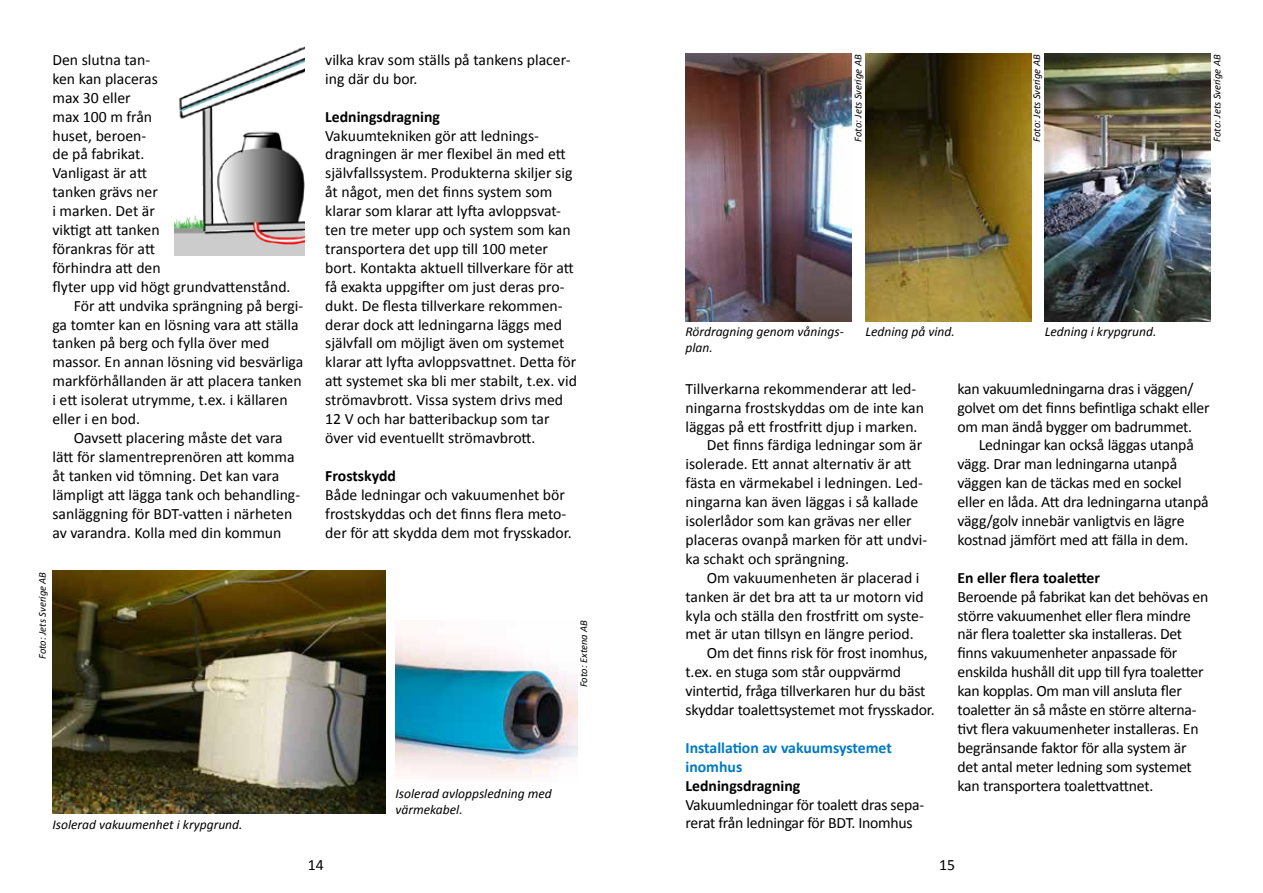
<style>
.page{position:relative;width:1263px;height:893px;background:#fff}
.page>*{position:absolute;margin:0;border:0;box-sizing:border-box;transform-origin:0 0}
.t1{font:15.75px/18.9px "Calibri";letter-spacing:-.005em;color:#000}
.t2{font:700 15.75px "Calibri";color:#000}
.t3{font:700 15.75px/18.9px "Calibri";color:#007ac2}
.t4{font:italic 13.5px/16.2px "Calibri";color:#000}
.t5{font:italic 10.5px "Calibri";letter-spacing:-.005em;color:#000}
</style>
<div class="page">
<img style="left:52px;top:570px;width:334px;height:244px">
<img style="left:396px;top:635px;width:181px;height:143px">
<img style="left:685px;top:53px;width:166px;height:268px">
<img style="left:865px;top:53px;width:166px;height:268px">
<img style="left:1045px;top:53px;width:165px;height:268px">
<img style="left:175px;top:47px;width:129px;height:208px">
<p class="t1" style="left:52px;top:50px;width:99px">Den slutna tan-</p>
<p class="t1" style="left:52px;top:69px;width:107px">ken kan placeras</p>
<p class="t1" style="left:52px;top:88px;width:80px">max 30 eller</p>
<p class="t1" style="left:52px;top:107px;width:101px">max 100 m från</p>
<p class="t1" style="left:52px;top:126px;width:95px">huset, beroen-</p>
<p class="t1" style="left:52px;top:145px;width:94px">de på fabrikat.</p>
<p class="t1" style="left:52px;top:164px;width:96px">Vanligast är att</p>
<p class="t1" style="left:52px;top:183px;width:107px">tanken grävs ner</p>
<p class="t1" style="left:52px;top:202px;width:104px">i marken. Det är</p>
<p class="t1" style="left:52px;top:220px;width:109px">viktigt att tanken</p>
<p class="t1" style="left:52px;top:239px;width:104px">förankras för att</p>
<p class="t1" style="left:52px;top:258px;width:110px">förhindra att den</p>
<p class="t1" style="left:52px;top:277px;width:240px">flyter upp vid högt grundvattenstånd.</p>
<p class="t1" style="left:74px;top:296px;width:231px">För att undvika sprängning på bergi-</p>
<p class="t1" style="left:52px;top:315px;width:248px">ga tomter kan en lösning vara att ställa</p>
<p class="t1" style="left:52px;top:334px;width:218px">tanken på berg och fylla över med</p>
<p class="t1" style="left:52px;top:353px;width:252px">massor. En annan lösning vid besvärliga</p>
<p class="t1" style="left:52px;top:372px;width:251px">markförhållanden är att placera tanken</p>
<p class="t1" style="left:52px;top:391px;width:237px">i ett isolerat utrymme, t.ex. i källaren</p>
<p class="t1" style="left:52px;top:409px;width:89px">eller i en bod.</p>
<p class="t1" style="left:74px;top:428px;width:211px">Oavsett placering måste det vara</p>
<p class="t1" style="left:52px;top:447px;width:244px">lätt för slamentreprenören att komma</p>
<p class="t1" style="left:52px;top:466px;width:228px">åt tanken vid tömning. Det kan vara</p>
<p class="t1" style="left:52px;top:485px;width:249px">lämpligt att lägga tank och behandling-</p>
<p class="t1" style="left:52px;top:504px;width:241px">sanläggning för BDT-vatten i närheten</p>
<p class="t1" style="left:52px;top:523px;width:231px">av varandra. Kolla med din kommun</p>
<p class="t5" style="left:35px;top:659px;width:89px;rotate:-90deg">Foto: Jets Sverige AB</p>
<p class="t1" style="left:325px;top:50px;width:247px">vilka krav som ställs på tankens placer&shy;ing där du bor.</p>
<p class="t2" style="left:325px;top:106px;width:116px">Ledningsdragning</p>
<p class="t1" style="left:325px;top:126px;width:253px">Vakuumtekniken gör att lednings&shy;dragningen är mer flexibel än med ett självfallssystem. Produkterna skiljer sig åt något, men det finns system som klarar som klarar att lyfta avloppsvat&shy;ten tre meter upp och system som kan transportera det upp till 100 meter bort. Kontakta aktuell tillverkare för att få exakta uppgifter om just deras pro&shy;dukt. De flesta tillverkare rekommen&shy;derar dock att ledningarna läggs med självfall om möjligt även om systemet klarar att lyfta avloppsvattnet. Detta för att systemet ska bli mer stabilt, t.ex. vid strömavbrott. Vissa system drivs med 12 V och har batteribackup som tar över vid eventuellt strömavbrott.</p>
<p class="t2" style="left:325px;top:465px;width:72px">Frostskydd</p>
<p class="t1" style="left:325px;top:485px;width:248px">Både ledningar och vakuumenhet bör frostskyddas och det finns flera meto&shy;der för att skydda dem mot frysskador.</p>
<p class="t5" style="left:576px;top:687px;width:69px;rotate:-90deg">Foto: Extena AB</p>
<p class="t4" style="left:52px;top:816px;width:192px">Isolerad vakuumenhet i krypgrund.</p>
<p class="t4" style="left:396px;top:785px;width:158px">Isolerad avloppsledning med värmekabel.</p>
<p class="t5" style="left:851px;top:142px;width:89px;rotate:-90deg">Foto: Jets Sverige AB</p>
<p class="t5" style="left:1029px;top:142px;width:89px;rotate:-90deg">Foto: Jets Sverige AB</p>
<p class="t5" style="left:1210px;top:142px;width:89px;rotate:-90deg">Foto: Jets Sverige AB</p>
<p class="t4" style="left:685px;top:323px;width:160px">Rördragning genom vånings&shy;plan.</p>
<p class="t4" style="left:865px;top:323px;width:91px">Ledning på vind.</p>
<p class="t4" style="left:1045px;top:323px;width:113px">Ledning i krypgrund.</p>
<p class="t1" style="left:685px;top:379px;width:232px">Tillverkarna rekommenderar att led-</p>
<p class="t1" style="left:685px;top:398px;width:240px">ningarna frostskyddas om de inte kan</p>
<p class="t1" style="left:685px;top:417px;width:234px">läggas på ett frostfritt djup i marken.</p>
<p class="t1" style="left:707px;top:436px;width:217px">Det finns färdiga ledningar som är</p>
<p class="t1" style="left:685px;top:455px;width:227px">isolerade. Ett annat alternativ är att</p>
<p class="t1" style="left:685px;top:474px;width:239px">fästa en värmekabel i ledningen. Led-</p>
<p class="t1" style="left:685px;top:492px;width:234px">ningarna kan även läggas i så kallade</p>
<p class="t1" style="left:685px;top:511px;width:228px">isolerlådor som kan grävas ner eller</p>
<p class="t1" style="left:685px;top:530px;width:243px">placeras ovanpå marken för att undvi-</p>
<p class="t1" style="left:685px;top:549px;width:165px">ka schakt och sprängning.</p>
<p class="t1" style="left:707px;top:568px;width:214px">Om vakuumenheten är placerad i</p>
<p class="t1" style="left:685px;top:587px;width:240px">tanken är det bra att ta ur motorn vid</p>
<p class="t1" style="left:685px;top:606px;width:240px">kyla och ställa den frostfritt om syste-</p>
<p class="t1" style="left:685px;top:625px;width:230px">met är utan tillsyn en längre period.</p>
<p class="t1" style="left:707px;top:644px;width:223px">Om det finns risk för frost inomhus,</p>
<p class="t1" style="left:685px;top:663px;width:217px">t.ex. en stuga som står ouppvärmd</p>
<p class="t1" style="left:685px;top:681px;width:242px">vintertid, fråga tillverkaren hur du bäst</p>
<p class="t1" style="left:685px;top:700px;width:251px">skyddar toalettsystemet mot frysskador.</p>
<p class="t3" style="left:685px;top:738px;width:208px">Installation av vakuumsystemet inomhus</p>
<p class="t2" style="left:685px;top:775px;width:116px">Ledningsdragning</p>
<p class="t1" style="left:685px;top:795px;width:240px">Vakuumledningar för toalett dras sepa&shy;rerat från ledningar för BDT. Inomhus</p>
<p class="t1" style="left:957px;top:379px;width:254px">kan vakuumledningarna dras i väggen/ golvet om det finns befintliga schakt eller om man ändå bygger om badrummet.</p>
<p class="t1" style="left:957px;top:436px;width:253px;text-indent:21px">Ledningar kan också läggas utanpå vägg. Drar man ledningarna utanpå väggen kan de täckas med en sockel eller en låda. Att dra ledningarna utanpå vägg/golv innebär vanligtvis en lägre kostnad jämfört med att fälla in dem.</p>
<p class="t2" style="left:957px;top:567px;width:144px">En eller flera toaletter</p>
<p class="t1" style="left:957px;top:587px;width:252px">Beroende på fabrikat kan det behövas en större vakuumenhet eller flera mindre när flera toaletter ska installeras. Det finns vakuumenheter anpassade för enskilda hushåll dit upp till fyra toaletter kan kopplas. Om man vill ansluta fler toaletter än så måste en större alterna&shy;tivt flera vakuumenheter installeras. En begränsande faktor för alla system är det antal meter ledning som systemet kan transportera toalettvattnet.</p>
<p class="t1" style="left:308px;top:855px;width:17px">14</p>
<p class="t1" style="left:939px;top:855px;width:17px">15</p>
</div>
